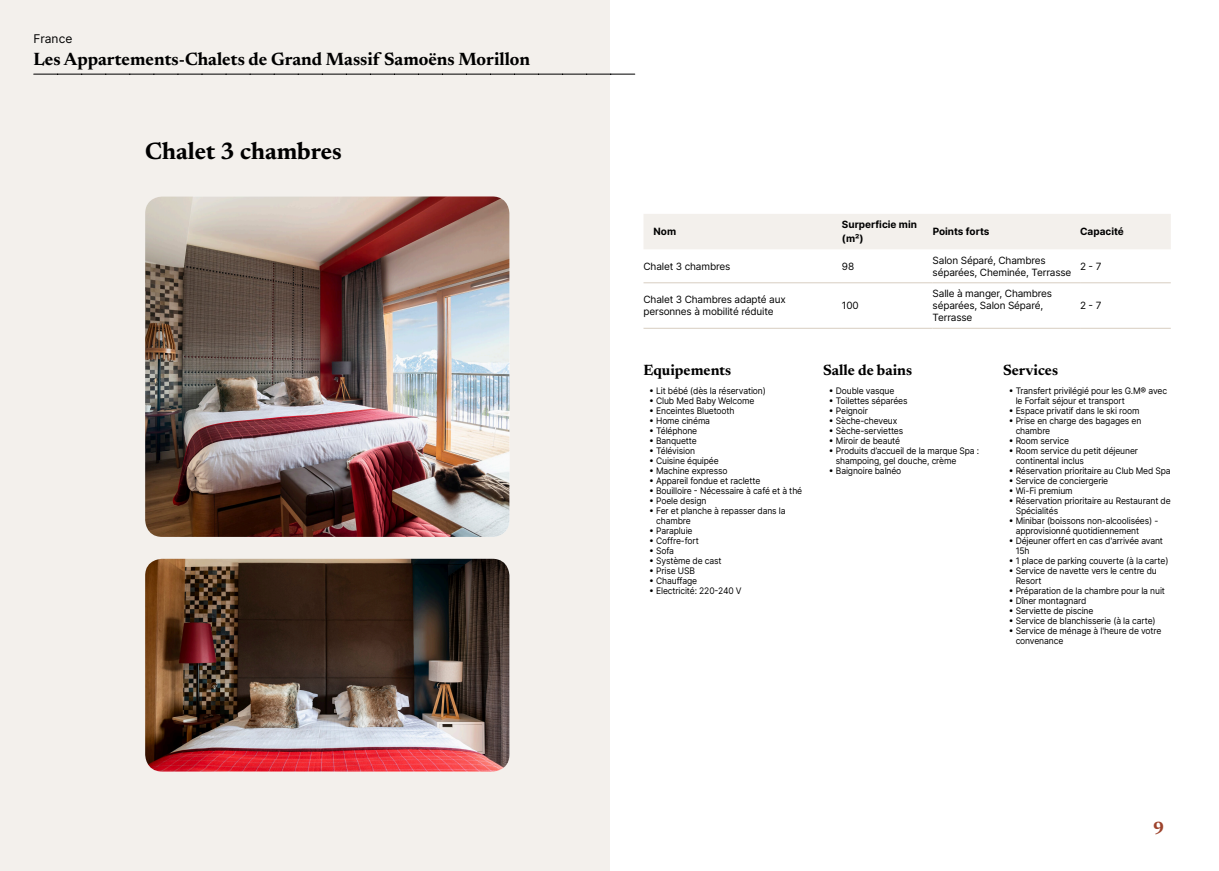
<style>
.page{position:relative;width:1219px;height:871px;background:#fff}
.page>*{position:absolute;margin:0;border:0;box-sizing:border-box;transform-origin:0 0}
.t1{font:700 24px "Newsreader 24 pt";color:#000}
.t2{font:700 18px "Newsreader 24 pt";color:#000}
.t3{font:700 18px "Newsreader 24 pt";color:#9d432c}
.t4{font:700 15px "Newsreader 24 pt";color:#000}
.t5{font:12px "Inter";color:#000}
.t6{font:10px/12px "Inter";letter-spacing:-.015em;color:#000}
.t7{font:700 10px/14px "Inter";color:#000}
.t8{font:9px/10px "Inter";letter-spacing:-.015em;color:#000;scale:.95 1}
</style>
<div class="page">
<div style="left:0;top:0;width:609px;height:870px;background:#f3f0ec"></div>
<img style="left:145px;top:196px;width:364px;height:340px">
<img style="left:145px;top:558px;width:364px;height:213px">
<svg style="left:34px;top:74px;width:601px;height:1px"></svg>
<div style="left:644px;top:214px;width:527px;height:35px;background:#f3f0ec"></div>
<hr style="left:643px;top:282px;width:199px;height:1px;background:#d7cdc1">
<hr style="left:842px;top:282px;width:91px;height:1px;background:#d7cdc1">
<hr style="left:933px;top:282px;width:147px;height:1px;background:#d7cdc1">
<hr style="left:1080px;top:282px;width:91px;height:1px;background:#d7cdc1">
<hr style="left:643px;top:328px;width:199px;height:1px;background:#d7cdc1">
<hr style="left:842px;top:328px;width:91px;height:1px;background:#d7cdc1">
<hr style="left:933px;top:328px;width:147px;height:1px;background:#d7cdc1">
<hr style="left:1080px;top:328px;width:91px;height:1px;background:#d7cdc1">
<h3 class="t5" style="left:33px;top:30px;width:40px">France</h3>
<h2 class="t2" style="left:33px;top:46px;width:498px">Les Appartements-Chalets de Grand Massif Samoëns Morillon</h2>
<h1 class="t1" style="left:145px;top:134px;width:198px">Chalet 3 chambres</h1>
<p class="t7" style="left:653px;top:224px;width:24px">Nom</p>
<p class="t7" style="left:842px;top:217px;width:77px">Surperficie min (m²)</p>
<p class="t7" style="left:933px;top:224px;width:58px">Points forts</p>
<p class="t7" style="left:1080px;top:224px;width:45px">Capacité</p>
<p class="t6" style="left:643px;top:260px;width:88px">Chalet 3 chambres</p>
<p class="t6" style="left:842px;top:260px;width:14px">98</p>
<p class="t6" style="left:933px;top:254px;width:140px">Salon Séparé, Chambres séparées, Cheminée, Terrasse</p>
<p class="t6" style="left:1080px;top:260px;width:23px">2 - 7</p>
<p class="t6" style="left:643px;top:293px;width:144px">Chalet 3 Chambres adapté aux personnes à mobilité réduite</p>
<p class="t6" style="left:842px;top:299px;width:18px">100</p>
<p class="t6" style="left:933px;top:287px;width:121px">Salle à manger, Chambres séparées, Salon Séparé,<br>Terrasse</p>
<p class="t6" style="left:1080px;top:299px;width:23px">2 - 7</p>
<h3 class="t4" style="left:643px;top:359px;width:89px">Equipements</h3>
<p class="t8" style="left:649px;top:385px;width:124px">• Lit bébé (dès la réservation)</p>
<p class="t8" style="left:649px;top:395px;width:112px">• Club Med Baby Welcome</p>
<p class="t8" style="left:649px;top:405px;width:92px">• Enceintes Bluetooth</p>
<p class="t8" style="left:649px;top:415px;width:66px">• Home cinéma</p>
<p class="t8" style="left:649px;top:425px;width:52px">• Téléphone</p>
<p class="t8" style="left:649px;top:435px;width:52px">• Banquette</p>
<p class="t8" style="left:649px;top:445px;width:50px">• Télévision</p>
<p class="t8" style="left:649px;top:455px;width:75px">• Cuisine équipée</p>
<p class="t8" style="left:649px;top:465px;width:84px">• Machine expresso</p>
<p class="t8" style="left:649px;top:475px;width:119px">• Appareil fondue et raclette</p>
<p class="t8" style="left:649px;top:485px;width:163px">• Bouilloire - Nécessaire à café et à thé</p>
<p class="t8" style="left:649px;top:495px;width:62px">• Poele design</p>
<p class="t8" style="left:656px;top:505px;width:138px;text-indent:-7px">• Fer et planche à repasser dans la chambre</p>
<p class="t8" style="left:649px;top:525px;width:47px">• Parapluie</p>
<p class="t8" style="left:649px;top:535px;width:54px">• Coffre-fort</p>
<p class="t8" style="left:649px;top:545px;width:28px">• Sofa</p>
<p class="t8" style="left:649px;top:555px;width:78px">• Système de cast</p>
<p class="t8" style="left:649px;top:565px;width:50px">• Prise USB</p>
<p class="t8" style="left:649px;top:575px;width:52px">• Chauffage</p>
<p class="t8" style="left:649px;top:585px;width:99px">• Electricité: 220-240 V</p>
<h3 class="t4" style="left:823px;top:359px;width:90px">Salle de bains</h3>
<p class="t8" style="left:829px;top:385px;width:70px">• Double vasque</p>
<p class="t8" style="left:829px;top:395px;width:84px">• Toilettes séparées</p>
<p class="t8" style="left:829px;top:405px;width:43px">• Peignoir</p>
<p class="t8" style="left:829px;top:415px;width:73px">• Sèche-cheveux</p>
<p class="t8" style="left:829px;top:425px;width:80px">• Sèche-serviettes</p>
<p class="t8" style="left:829px;top:435px;width:76px">• Miroir de beauté</p>
<p class="t8" style="left:836px;top:445px;width:152px;text-indent:-7px">• Produits d’accueil de la marque Spa : shampoing, gel douche, crème</p>
<p class="t8" style="left:829px;top:465px;width:78px">• Baignoire balnéo</p>
<h3 class="t4" style="left:1003px;top:359px;width:57px">Services</h3>
<p class="t8" style="left:1016px;top:385px;width:161px;text-indent:-7px">• Transfert privilégié pour les G.M® avec le Forfait séjour et transport</p>
<p class="t8" style="left:1009px;top:405px;width:139px">• Espace privatif dans le ski room</p>
<p class="t8" style="left:1016px;top:415px;width:134px;text-indent:-7px">• Prise en charge des bagages en chambre</p>
<p class="t8" style="left:1009px;top:435px;width:65px">• Room service</p>
<p class="t8" style="left:1016px;top:445px;width:130px;text-indent:-7px">• Room service du petit déjeuner continental inclus</p>
<p class="t8" style="left:1009px;top:465px;width:172px">• Réservation prioritaire au Club Med Spa</p>
<p class="t8" style="left:1009px;top:475px;width:106px">• Service de conciergerie</p>
<p class="t8" style="left:1009px;top:485px;width:69px">• Wi-Fi premium</p>
<p class="t8" style="left:1016px;top:495px;width:165px;text-indent:-7px">• Réservation prioritaire au Restaurant de<br>Spécialités</p>
<p class="t8" style="left:1016px;top:515px;width:152px;text-indent:-7px">• Minibar (boissons non-alcoolisées) - approvisionné quotidiennement</p>
<p class="t8" style="left:1016px;top:535px;width:157px;text-indent:-7px">• Déjeuner offert en cas d'arrivée avant<br>15h</p>
<p class="t8" style="left:1009px;top:555px;width:170px">• 1 place de parking couverte (à la carte)</p>
<p class="t8" style="left:1016px;top:565px;width:150px;text-indent:-7px">• Service de navette vers le centre du<br>Resort</p>
<p class="t8" style="left:1009px;top:585px;width:166px">• Préparation de la chambre pour la nuit</p>
<p class="t8" style="left:1009px;top:595px;width:83px">• Dîner montagnard</p>
<p class="t8" style="left:1009px;top:605px;width:91px">• Serviette de piscine</p>
<p class="t8" style="left:1009px;top:615px;width:156px">• Service de blanchisserie (à la carte)</p>
<p class="t8" style="left:1016px;top:625px;width:155px;text-indent:-7px">• Service de ménage à l'heure de votre convenance</p>
<h2 class="t3" style="left:1153px;top:814px;width:13px">9</h2>
</div>
